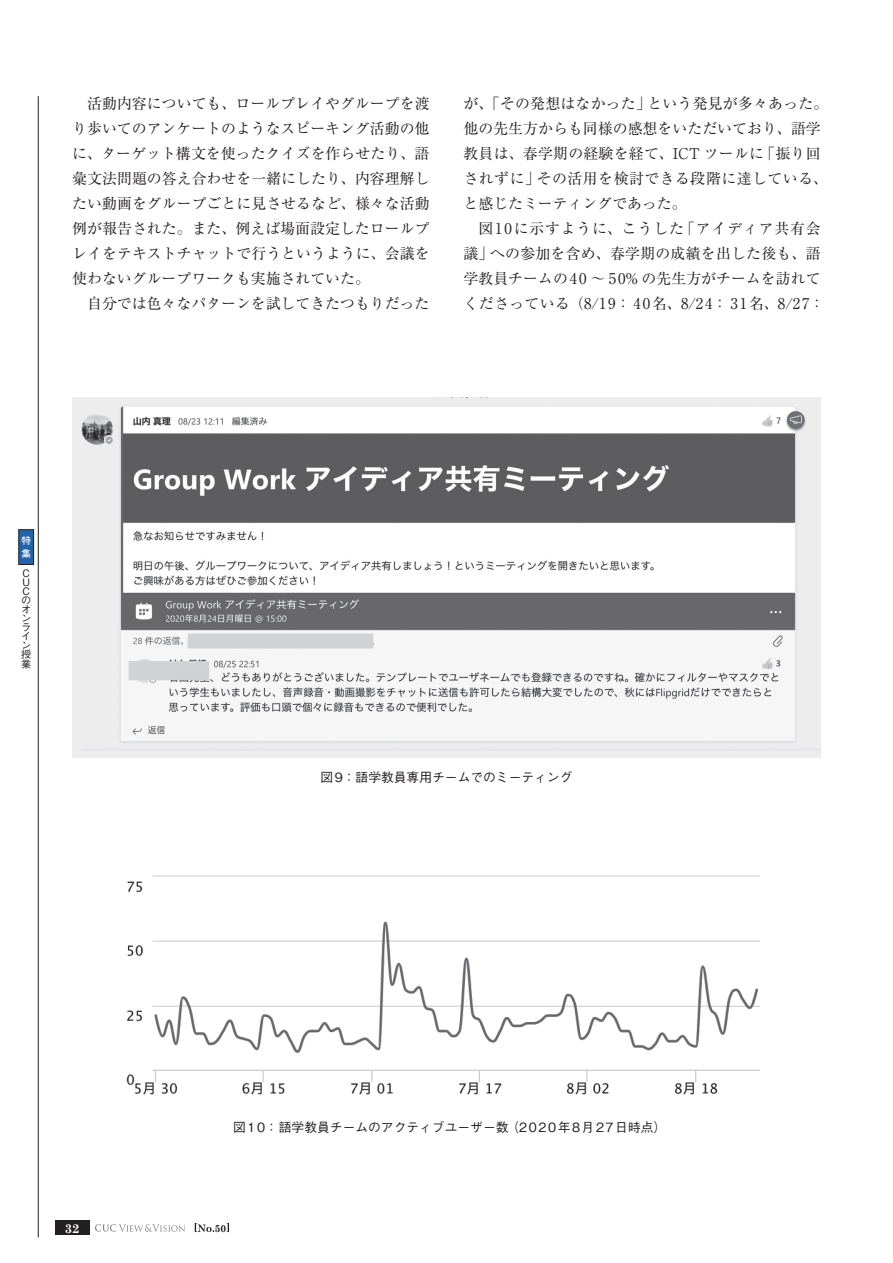
<style>
.page{position:relative;width:893px;height:1263px;background:#fff}
.page>*{position:absolute;margin:0;border:0;box-sizing:border-box;transform-origin:0 0}
.t1{font:14.85px/25px "Ryumin Pro";letter-spacing:.005em;color:#231f20}
.t2{font:500 12.75px "Gothic BBB Pro";color:#231f20}
.t3{font:700 12.75px "Century Schoolbook";color:#fff}
.t4{font:500 10.2px/9.1px "Gothic BBB Pro";color:#231f20}
.t5{font:700 10.05px "Century Schoolbook";color:#231f20}
.t6{font:700 9.6px/12.8px "Futo Go B101 Pro";color:#fff}
</style>
<div class="page">
<svg style="left:195px;top:1223px;width:19px;height:9px"></svg>
<svg style="left:227px;top:1223px;width:2px;height:9px"></svg>
<div style="left:55px;top:1220px;width:34px;height:15px;background:#231f20"></div>
<svg style="left:95px;top:1224px;width:90px;height:8px"></svg>
<img style="left:126px;top:875px;width:634px;height:220px">
<img style="left:72px;top:398px;width:749px;height:359px">
<hr style="left:38px;top:96px;width:1px;height:1141px;background:#231f20">
<div style="left:19px;top:530px;width:15px;height:34px;background:#2164ae"></div>
<div style="left:18px;top:529px;width:16px;height:36px;border:1px solid #231f20"></div>
<p class="t1" style="left:72px;top:90px;width:359px;text-align:justify;text-indent:15px">活動内容についても、ロールプレイやグループを渡り歩いてのアンケートのようなスピーキング活動の他に、ターゲット構文を使ったクイズを作らせたり、語彙文法問題の答え合わせを一緒にしたり、内容理解したい動画をグループごとに見させるなど、様々な活動例が報告された。また、例えば場面設定したロールプレイをテキストチャットで行うというように、会議を使わないグループワークも実施されていた。</p>
<p class="t1" style="left:87px;top:290px;width:344px">自分では色々なパターンを試してきたつもりだった</p>
<p class="t1" style="left:463px;top:90px;width:366px">が、「その発想はなかった」という発見が多々あった。他の先生方からも同様の感想をいただいており、語学教員は、春学期の経験を経て、ICT ツールに「振り回されずに」その活用を検討できる段階に達している、と感じたミーティングであった。</p>
<p class="t1" style="left:463px;top:215px;width:362px;text-indent:15px">図10に示すように、こうした「アイディア共有会議」への参加を含め、春学期の成績を出した後も、語学教員チームの40 〜 50% の先生方がチームを訪れてくださっている （8/19： 40名、8/24： 31名、8/27：</p>
<p class="t6" style="left:21px;top:533px;width:11px">特集</p>
<p class="t4" style="left:21px;top:567px;width:11px">Ｃ<br>Ｕ<br>Ｃのオンライン授業</p>
<p class="t2" style="left:320px;top:767px;width:253px">図9：語学教員専用チームでのミーティング</p>
<p class="t2" style="left:233px;top:1117px;width:435px">図10： 語学教員チームのアクティブユーザー数 （2020年8月27日時点）</p>
<p class="t3" style="left:65px;top:1220px;width:16px">32</p>
<p class="t5" style="left:215px;top:1222px;width:13px">50</p>
</div>
